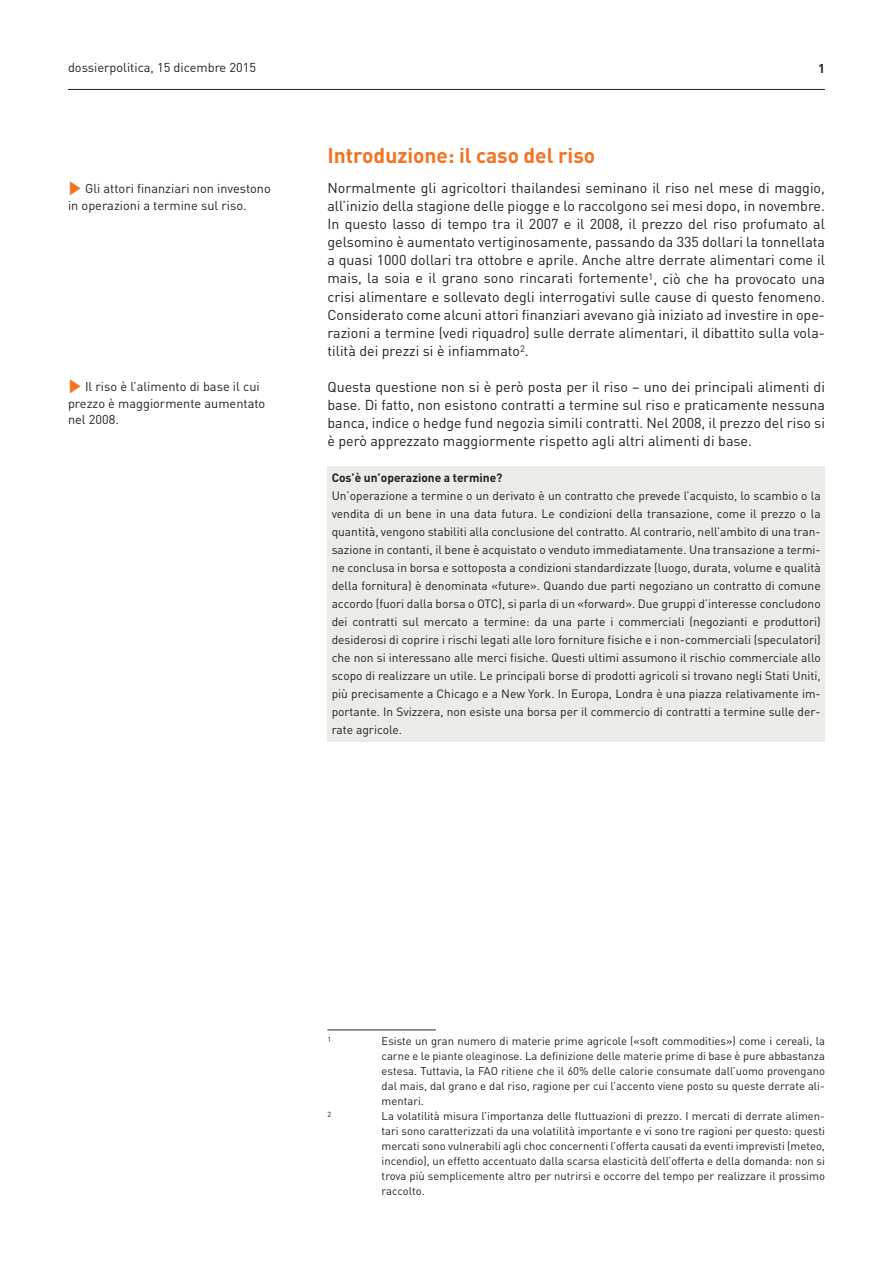
<style>
.page{position:relative;width:893px;height:1263px;background:#fff}
.page>*{position:absolute;margin:0;border:0;box-sizing:border-box;transform-origin:0 0}
.t1{font:700 21px "DIN";color:#f47321}
.t2{font:14.25px/18px "DIN";color:#231f20;text-align:justify}
.t3{font:12.75px/16.5px "DIN";color:#231f20}
.t4{font:700 12.75px "DIN";color:#231f20}
.t5{font:12px/18px "DIN";color:#231f20;text-align:justify}
.t6{font:700 12px "DIN";color:#231f20}
.t7{font:11.25px/15px "DIN";color:#231f20;text-align:justify}
.t8{font:7.35px "DIN";color:#231f20}
.s1{color:#f47321}
</style>
<div class="page">
<hr style="left:68px;top:89px;width:757px;height:1px;background:#231f20">
<div style="left:327px;top:467px;width:498px;height:275px;background:#ebebe8"></div>
<hr style="left:327px;top:1030px;width:109px;height:1px;background:#231f20">
<p class="t3" style="left:68px;top:59px;width:190px">dossierpolitica, 15 dicembre 2015</p>
<p class="t4" style="left:818px;top:60px;width:8px">1</p>
<p class="t3" style="left:68px;top:180px;width:204px"><span class="s1">✓</span> Gli attori finanziari non investono in operazioni a termine sul riso.</p>
<p class="t3" style="left:68px;top:378px;width:199px"><span class="s1">✓</span> Il riso è l’alimento di base il cui prezzo è maggiormente aumentato nel 2008.</p>
<h1 class="t1" style="left:327px;top:142px;width:269px">Introduzione: il caso del riso</h1>
<p class="t2" style="left:327px;top:179px;width:499px">Normalmente gli agricoltori thailandesi seminano il riso nel mese di maggio, all’inizio della stagione delle piogge e lo raccolgono sei mesi dopo, in novembre.<br>In questo lasso di tempo tra il 2007 e il 2008, il prezzo del riso profumato al gelsomino è aumentato vertiginosamente, passando da 335 dollari la tonnellata a quasi 1000 dollari tra ottobre e aprile. Anche altre derrate alimentari come il mais, la soia e il grano sono rincarati fortemente<sup>1</sup>, ciò che ha provocato una crisi alimentare e sollevato degli interrogativi sulle cause di questo fenomeno.<br>Considerato come alcuni attori finanziari avevano già iniziato ad investire in ope&shy;razioni a termine (vedi riquadro) sulle derrate alimentari, il dibattito sulla vola&shy;tilità dei prezzi si è infiammato<sup>2</sup>.</p>
<p class="t2" style="left:327px;top:377px;width:499px">Questa questione non si è però posta per il riso – uno dei principali alimenti di base. Di fatto, non esistono contratti a termine sul riso e praticamente nessuna banca, indice o hedge fund negozia simili contratti. Nel 2008, il prezzo del riso si è però apprezzato maggiormente rispetto agli altri alimenti di base.</p>
<p class="t6" style="left:332px;top:469px;width:172px">Cos’è un’operazione a termine?</p>
<p class="t5" style="left:332px;top:486px;width:490px">Un’operazione a termine o un derivato è un contratto che prevede l’acquisto, lo scambio o la vendita di un bene in una data futura. Le condizioni della transazione, come il prezzo o la quantità, vengono stabiliti alla conclusione del contratto. Al contrario, nell’ambito di una tran&shy;sazione in contanti, il bene è acquistato o venduto immediatamente. Una transazione a termi&shy;ne conclusa in borsa e sottoposta a condizioni standardizzate (luogo, durata, volume e qualità della fornitura) è denominata «future». Quando due parti negoziano un contratto di comune accordo (fuori dalla borsa o OTC), si parla di un «forward». Due gruppi d’interesse concludono dei contratti sul mercato a termine: da una parte i commerciali (negozianti e produttori) desiderosi di coprire i rischi legati alle loro forniture fisiche e i non-commerciali (speculatori) che non si interessano alle merci fisiche. Questi ultimi assumono il rischio commerciale allo scopo di realizzare un utile. Le principali borse di prodotti agricoli si trovano negli Stati Uniti, più precisamente a Chicago e a New York. In Europa, Londra è una piazza relativamente im&shy;portante. In Svizzera, non esiste una borsa per il commercio di contratti a termine sulle der&shy;rate agricole.</p>
<p class="t8" style="left:327px;top:1035px;width:5px">1</p>
<p class="t7" style="left:382px;top:1033px;width:445px">Esiste un gran numero di materie prime agricole («soft commodities») come i cereali, la carne e le piante oleaginose. La definizione delle materie prime di base è pure abbastanza estesa. Tuttavia, la FAO ritiene che il 60% delle calorie consumate dall’uomo provengano dal mais, dal grano e dal riso, ragione per cui l’accento viene posto su queste derrate ali&shy;mentari.</p>
<p class="t8" style="left:327px;top:1110px;width:5px">2</p>
<p class="t7" style="left:382px;top:1108px;width:445px">La volatilità misura l’importanza delle fluttuazioni di prezzo. I mercati di derrate alimen&shy;tari sono caratterizzati da una volatilità importante e vi sono tre ragioni per questo: questi mercati sono vulnerabili agli choc concernenti l’offerta causati da eventi imprevisti (meteo, incendio), un effetto accentuato dalla scarsa elasticità dell’offerta e della domanda: non si trova più semplicemente altro per nutrirsi e occorre del tempo per realizzare il prossimo raccolto.</p>
</div>
